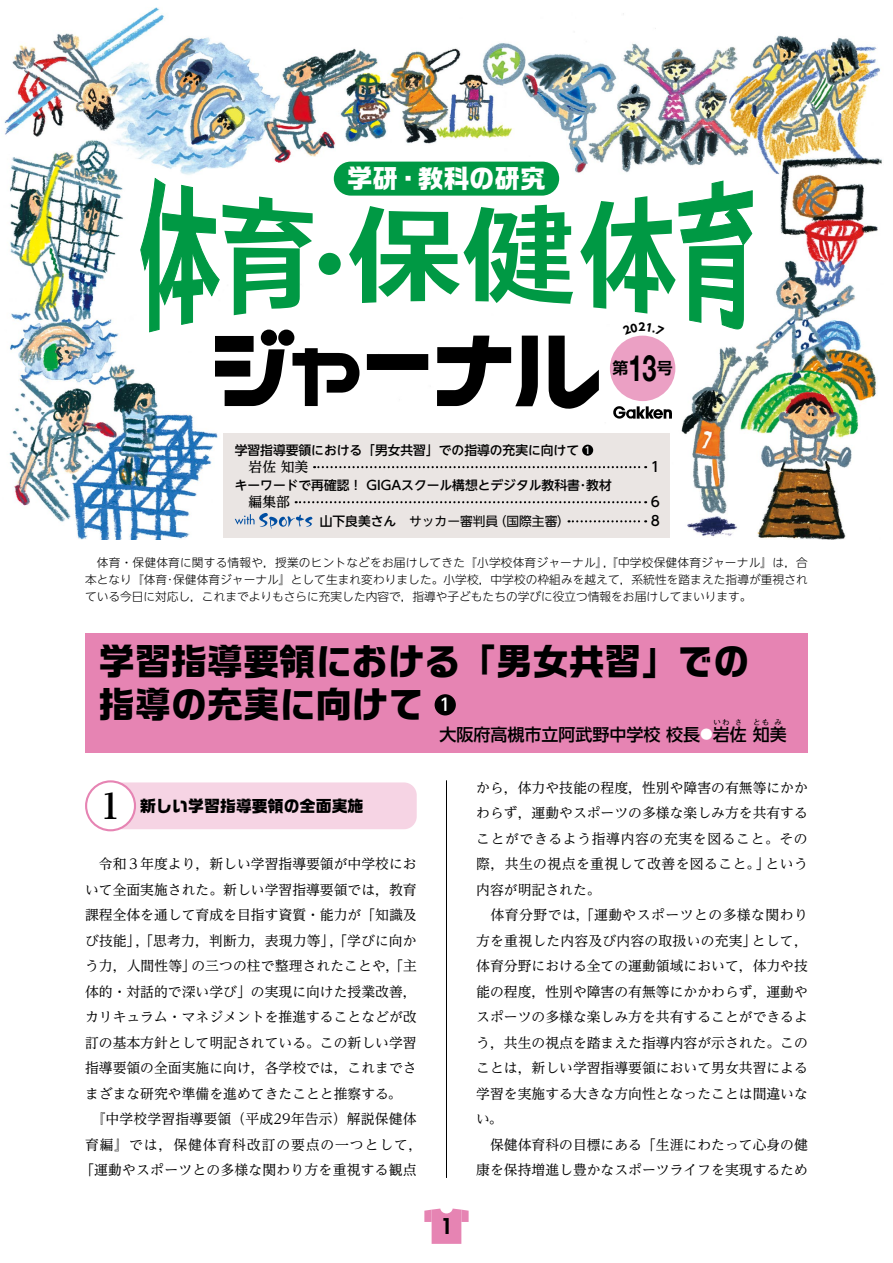
<style>
.page{position:relative;width:893px;height:1263px;background:#fff}
.page>*{position:absolute;margin:0;border:0;box-sizing:border-box;transform-origin:0 0}
.t1{font:700 36.15px/42.5px "Ro G San Srf Std";color:#000}
.t2{font:700 36.15px "Helvetica Neue";color:#000;scale:.7 1}
.t3{font:700 25.5px "Ro G San Srf Std";color:#fff}
.t4{font:800 21.3px "Futura";color:#000}
.t5{font:500 16.95px "UD Shin Go NT Pro";color:#000}
.t6{font:700 15.9px "Ro G San Srf Std";color:#000}
.t7{font:700 15.9px "UD Shin Go NT Pro De";color:#000}
.t8{font:13.8px/25.5px "UD Reimin Pro";color:#000}
.t9{font:13.8px "UD Reimin Pro";letter-spacing:.065em;color:#000}
.t10{font:500 13.8px "UD Reimin Pro";color:#000}
.t11{font:500 13.8px "UD Shin Go NT Pro";color:#000}
.t12{font:500 12.75px "UD Shin Go NT Pro";color:#000}
.t13{font:12.75px "UD Shin Go NT Pro";color:#000}
.t14{font:300 11.7px/17px "UD Shin Go NT Pro";color:#000;text-align:justify}
.t15{font:500 9.6px "UD Shin Go NT Pro";color:#fff}
.t16{font:500 7.5px "UD Shin Go NT Pro";color:#000}
.s1{font-weight:500}
.s2{font-weight:400;font-size:12.75px;color:#fff}
.s3{font-family:"UD Reimin Pro";font-size:34.05px}
</style>
<div class="page">
<svg style="left:424px;top:1208px;width:45px;height:36px"></svg>
<hr style="left:446px;top:780px;width:1px;height:398px;background:#000">
<img style="left:4px;top:7px;width:878px;height:533px">
<div style="left:334px;top:162px;width:225px;height:34px;background:#094;border-radius:17px"></div>
<div style="left:223px;top:434px;width:447px;height:104px;background:#eae5e3"></div>
<svg style="left:314px;top:466px;width:332px;height:2px"></svg>
<svg style="left:296px;top:501px;width:350px;height:2px"></svg>
<svg style="left:568px;top:520px;width:78px;height:2px"></svg>
<svg style="left:235px;top:513px;width:77px;height:16px"></svg>
<div style="left:121px;top:782px;width:296px;height:47px;background:#f6d4e4"></div>
<div style="left:86px;top:781px;width:49px;height:49px;background:#fff;border-radius:50%"></div>
<div style="left:85px;top:780px;width:51px;height:51px;border:2px solid #e684b3;border-radius:50%"></div>
<div style="left:85px;top:634px;width:723px;height:119px;background:#e684b3"></div>
<div style="left:435px;top:694px;width:21px;height:21px;background:#000;border-radius:50%"></div>
<div style="left:582px;top:445px;width:11px;height:11px;background:#000;border-radius:50%"></div>
<svg style="left:140px;top:177px;width:613px;height:242px"></svg>
<h2 class="t3" style="left:347px;top:161px;width:200px">学研・教科の研究</h2>
<p class="t7" style="left:613px;top:355px;width:17px">第</p>
<h1 class="t2" style="left:629px;top:340px;width:42px">13</h1>
<p class="t7" style="left:657px;top:355px;width:17px">号</p>
<p class="t12" style="left:235px;top:440px;width:346px">学習指導要領における「男女共習」での指導の充実に向けて</p>
<p class="t10" style="left:235px;top:455px;width:75px">　岩佐 知美</p>
<p class="t11" style="left:651px;top:455px;width:11px">1</p>
<p class="t12" style="left:235px;top:475px;width:378px">キーワードで再確認！ GIGAスクール構想とデジタル教科書･教材</p>
<p class="t10" style="left:235px;top:490px;width:57px">　編集部</p>
<p class="t11" style="left:651px;top:490px;width:11px">6</p>
<p class="t13" style="left:235px;top:510px;width:337px"><span class="s1">　　　　　　 山下良美さん</span>　サッカー審判員（国際主審）</p>
<p class="t11" style="left:651px;top:509px;width:11px">8</p>
<p class="t15" style="left:584px;top:442px;width:8px">1</p>
<p class="t14" style="left:85px;top:554px;width:724px">　体育・保健体育に関する情報や，授業のヒントなどをお届けしてきた『小学校体育ジャーナル』，『中学校保健体育ジャーナル』は，合本となり『体育･保健体育ジャーナル』として生まれ変わりました。小学校，中学校の枠組みを越えて，系統性を踏まえた指導が重視されている今日に対応し，これまでよりもさらに充実した内容で，指導や子どもたちの学びに役立つ情報をお届けしてまいります。</p>
<h1 class="t1" style="left:99px;top:640px;width:652px">学習指導要領における「男女共習」での指導の充実に向けて <sup>1</sup></h1>
<p class="t5" style="left:439px;top:721px;width:349px">大阪府高槻市立阿武野中学校校長<span class="s2">●</span>岩佐知美</p>
<p class="t16" style="left:713px;top:716px;width:17px">いわ</p>
<p class="t16" style="left:735px;top:716px;width:9px">さ</p>
<p class="t16" style="left:753px;top:716px;width:17px">とも</p>
<p class="t16" style="left:774px;top:716px;width:9px">み</p>
<p class="t6" style="left:100px;top:795px;width:265px"><span class="s3">1</span> 新しい学習指導要領の全面実施</p>
<p class="t8" style="left:85px;top:851px;width:333px">　令和３年度より，新しい学習指導要領が中学校にお</p>
<p class="t8" style="left:85px;top:876px;width:333px">いて全面実施された。新しい学習指導要領では，教育</p>
<p class="t8" style="left:85px;top:902px;width:333px">課程全体を通して育成を目指す資質・能力が「知識及</p>
<p class="t8" style="left:85px;top:927px;width:333px">び技能」，「思考力，判断力，表現力等」，「学びに向か</p>
<p class="t8" style="left:85px;top:953px;width:333px">う力，人間性等」の三つの柱で整理されたことや，「主</p>
<p class="t8" style="left:85px;top:978px;width:333px">体的・対話的で深い学び」の実現に向けた授業改善，</p>
<p class="t8" style="left:85px;top:1004px;width:333px">カリキュラム・マネジメントを推進することなどが改</p>
<p class="t8" style="left:85px;top:1029px;width:333px">訂の基本方針として明記されている。この新しい学習</p>
<p class="t8" style="left:85px;top:1055px;width:333px">指導要領の全面実施に向け，各学校では，これまでさ</p>
<p class="t8" style="left:85px;top:1080px;width:318px">まざまな研究や準備を進めてきたことと推察する。</p>
<p class="t8" style="left:91px;top:1106px;width:327px">『中学校学習指導要領（平成29年告示）解説保健体</p>
<p class="t9" style="left:85px;top:1133px;width:339px">育編』では，保健体育科改訂の要点の一つとして，</p>
<p class="t8" style="left:81px;top:1157px;width:338px">「運動やスポーツとの多様な関わり方を重視する観点</p>
<h3 class="t4" style="left:441px;top:1213px;width:14px">1</h3>
<p class="t8" style="left:476px;top:774px;width:333px">から，体力や技能の程度，性別や障害の有無等にかかわらず，運動やスポーツの多様な楽しみ方を共有することができるよう指導内容の充実を図ること。その際，共生の視点を重視して改善を図ること。」という内容が明記された。<br>　体育分野では，「運動やスポーツとの多様な関わり方を重視した内容及び内容の取扱いの充実」として，体育分野における全ての運動領域において，体力や技能の程度，性別や障害の有無等にかかわらず，運動やスポーツの多様な楽しみ方を共有することができるよう，共生の視点を踏まえた指導内容が示された。このことは，新しい学習指導要領において男女共習による学習を実施する大きな方向性となったことは間違いない。<br>　保健体育科の目標にある「生涯にわたって心身の健康を保持増進し豊かなスポーツライフを実現するため</p>
</div>
